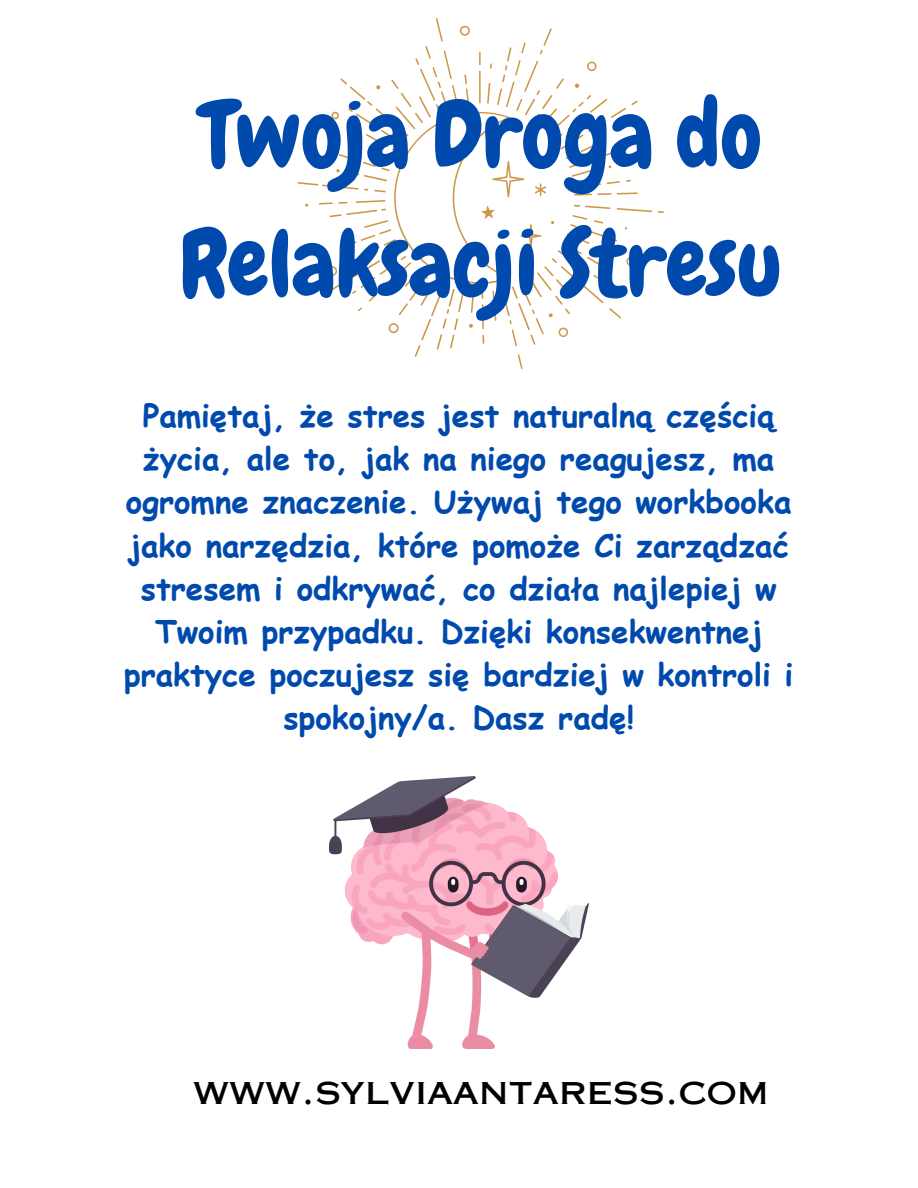
<style>
.page{position:relative;width:918px;height:1188px;background:#fff}
.page>*{position:absolute;margin:0;border:0;box-sizing:border-box;transform-origin:0 0}
.t1{font:92.25px/128.9px "Chewy";color:#004aad}
.t2{font:36px "Copperplate Gothic LT Pro 31 AB";color:#000}
.t3{font:700 31.35px/43.2px "Comic Sans MS";color:#004aad;text-align:center}
</style>
<div class="page">
<svg style="left:298px;top:18px;width:366px;height:351px"></svg>
<img style="left:330px;top:776px;width:259px;height:273px">
<p class="t1" style="left:180px;top:71px;width:604px">Twoja Droga do<br>Relaksacji Stresu</p>
<h1 class="t3" style="left:124px;top:393px;width:671px">Pamiętaj, że stres jest naturalną częścią życia, ale to, jak na niego reagujesz, ma ogromne znaczenie. Używaj tego workbooka jako narzędzia, które pomoże Ci zarządzać stresem i odkrywać, co działa najlepiej w Twoim przypadku. Dzięki konsekwentnej praktyce poczujesz się bardziej w kontroli i spokojny/a. Dasz radę!</h1>
<p class="t2" style="left:193px;top:1078px;width:577px">WWW.SYLVIAANTARESS.COM</p>
</div>
